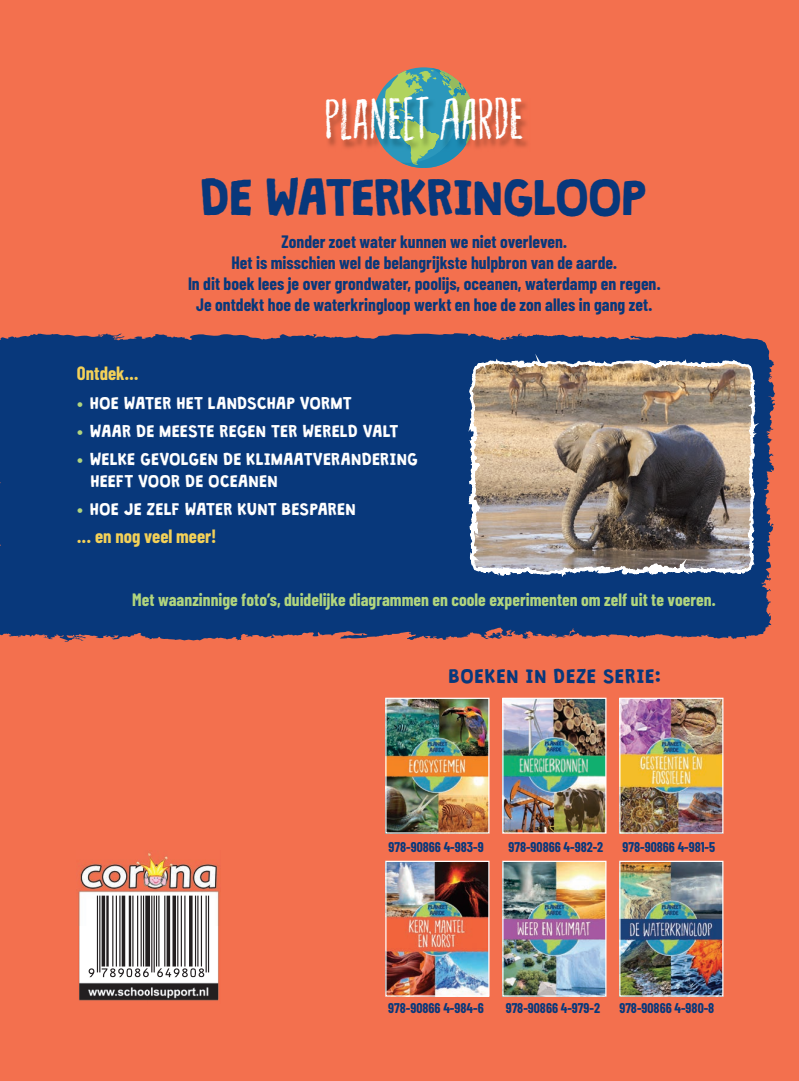
<style>
.page{position:relative;width:799px;height:1081px;background:#f3704e}
.page>*{position:absolute;margin:0;border:0;box-sizing:border-box;transform-origin:0 0}
.t1{font:45px "Granstander Clean";letter-spacing:-.04em;color:#08387b}
.t2{font:45px "Ordinary Guy";letter-spacing:-.005em;color:#fff}
.t3{font:700 18.75px "Barlow Condensed";color:#f4d158}
.t4{font:700 17.5px/21px "Barlow Condensed";color:#08387b;text-align:center}
.t5{font:700 17.5px "Barlow Condensed";color:#b1d57e}
.t6{font:17.5px "Granstander Clean";letter-spacing:.03em;color:#08387b}
.t7{font:15px/21.2px "Granstander Clean";color:#fff}
.t8{font:700 13.75px "Barlow Condensed";color:#08387b}
.s1{font-family:"Fibra One Alt";font-weight:800;color:#b1d57e}
</style>
<div class="page">
<img style="left:78px;top:852px;width:142px;height:149px">
<svg style="left:89px;top:895px;width:120px;height:82px;background:#9e9c9c"></svg>
<img style="left:327px;top:101px;width:201px;height:47px">
<img style="left:374px;top:99px;width:10px;height:50px">
<svg style="left:384px;top:68px;width:87px;height:100px"></svg>
<img style="left:439px;top:99px;width:34px;height:53px">
<img style="left:456px;top:99px;width:17px;height:45px">
<div style="left:0;top:333px;width:775px;height:309px;background:#08387b"></div>
<img style="left:465px;top:333px;width:300px;height:309px">
<img style="left:387px;top:699px;width:100px;height:132px">
<div style="left:385px;top:697px;width:104px;height:136px;border:1px solid #fff"></div>
<img style="left:504px;top:699px;width:100px;height:132px">
<div style="left:502px;top:697px;width:104px;height:136px;border:1px solid #fff"></div>
<img style="left:621px;top:699px;width:100px;height:132px">
<div style="left:619px;top:697px;width:104px;height:136px;border:1px solid #fff"></div>
<img style="left:387px;top:862px;width:100px;height:132px">
<div style="left:385px;top:860px;width:104px;height:136px;border:1px solid #fff"></div>
<img style="left:504px;top:862px;width:100px;height:132px">
<div style="left:502px;top:860px;width:104px;height:136px;border:1px solid #fff"></div>
<img style="left:621px;top:862px;width:100px;height:132px">
<div style="left:619px;top:860px;width:104px;height:136px;border:1px solid #fff"></div>
<h1 class="t2" style="left:324px;top:86px;width:201px">PLANEET AARDE</h1>
<h1 class="t1" style="left:201px;top:173px;width:448px">DE WATERKRINGLOOP</h1>
<p class="t4" style="left:188px;top:231px;width:474px">Zonder zoet water kunnen we niet overleven.<br>Het is misschien wel de belangrijkste hulpbron van de aarde.<br>In dit boek lees je over grondwater, poolijs, oceanen, waterdamp en regen.<br>Je ontdekt hoe de waterkringloop werkt en hoe de zon alles in gang zet.</p>
<p class="t3" style="left:77px;top:362px;width:64px">Ontdek...</p>
<p class="t7" style="left:77px;top:393px;width:277px"><span class="s1">•</span> HOE WATER HET LANDSCHAP VORMT</p>
<p class="t7" style="left:77px;top:421px;width:323px"><span class="s1">•</span> WAAR DE MEESTE REGEN TER WERELD VALT</p>
<p class="t7" style="left:91px;top:449px;width:329px;text-indent:-14px"><span class="s1">•</span> WELKE GEVOLGEN DE KLIMAATVERANDERING<br>HEEFT VOOR DE OCEANEN</p>
<p class="t7" style="left:77px;top:499px;width:281px"><span class="s1">•</span> HOE JE ZELF WATER KUNT BESPAREN</p>
<p class="t3" style="left:77px;top:525px;width:141px">... en nog veel meer!</p>
<p class="t5" style="left:132px;top:589px;width:585px">Met waanzinnige foto’s, duidelijke diagrammen en coole experimenten om zelf uit te voeren.</p>
<p class="t6" style="left:449px;top:667px;width:213px">BOEKEN IN DEZE SERIE:</p>
<p class="t8" style="left:388px;top:838px;width:97px">978-90866 4-983-9</p>
<p class="t8" style="left:508px;top:838px;width:96px">978-90866 4-982-2</p>
<p class="t8" style="left:622px;top:838px;width:94px">978-90866 4-981-5</p>
<p class="t8" style="left:388px;top:999px;width:97px">978-90866 4-984-6</p>
<p class="t8" style="left:506px;top:999px;width:96px">978-90866 4-979-2</p>
<p class="t8" style="left:619px;top:999px;width:96px">978-90866 4-980-8</p>
</div>
